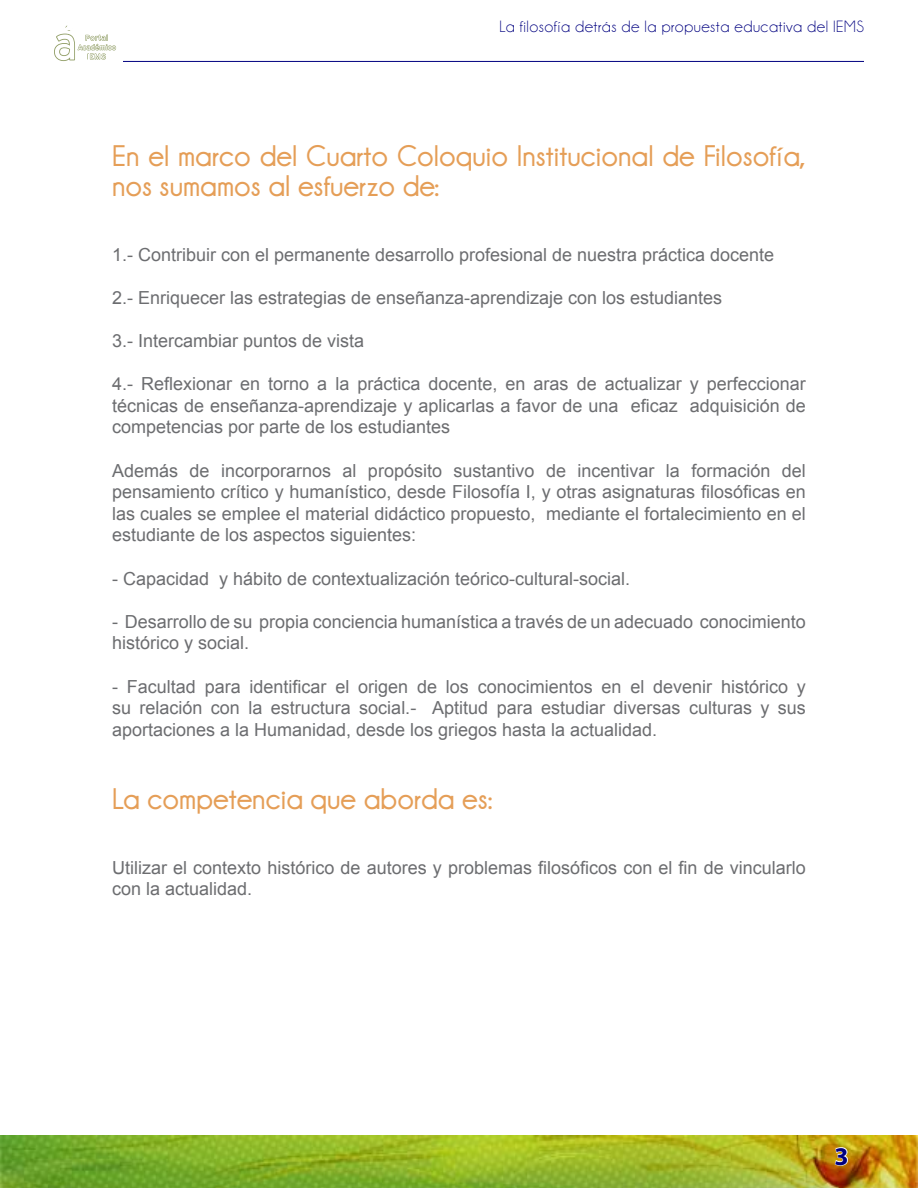
<style>
.page{position:relative;width:918px;height:1188px;background:#fff}
.page>*{position:absolute;margin:0;border:0;box-sizing:border-box;transform-origin:0 0}
.t1{font:700 30px/30px "Champagne&Limousines";color:#e59e57}
.Número_Páginas_DIANA{font:700 25.5px "Myriad Pro";color:#000080}
.t2{font:18px/21.6px "Arial";color:#6c6d70;text-align:justify}
.Título_pequeño_derec{font:16.5px "Champagne&Limousines";letter-spacing:.03em;color:#000080}
</style>
<div class="page">
<img style="left:0;top:1135px;width:918px;height:53px">
<svg style="left:834px;top:1146px;width:15px;height:21px"></svg>
<svg style="left:54px;top:25px;width:62px;height:36px"></svg>
<hr style="left:123px;top:61px;width:741px;height:1px;background:#000080">
<p class="Título_pequeño_derec" style="left:499px;top:17px;width:366px">La filosofía detrás de la propuesta educativa del IEMS</p>
<p class="t1" style="left:112px;top:141px;width:695px">En el marco del Cuarto Coloquio Institucional de Filosofía, nos sumamos al esfuerzo de:</p>
<p class="t2" style="left:112px;top:244px;width:664px">1.- Contribuir con el permanente desarrollo profesional de nuestra práctica docente</p>
<p class="t2" style="left:112px;top:287px;width:612px">2.- Enriquecer las estrategias de enseñanza-aprendizaje con los estudiantes</p>
<p class="t2" style="left:112px;top:330px;width:254px">3.- Intercambiar puntos de vista</p>
<p class="t2" style="left:112px;top:373px;width:695px">4.- Reflexionar en torno a la práctica docente, en aras de actualizar y perfeccionar técnicas de enseñanza-aprendizaje y aplicarlas a favor de una eficaz adquisición de competencias por parte de los estudiantes</p>
<p class="t2" style="left:112px;top:460px;width:695px">Además de incorporarnos al propósito sustantivo de incentivar la formación del pensamiento crítico y humanístico, desde Filosofía I, y otras asignaturas filosóficas en las cuales se emplee el material didáctico propuesto, mediante el fortalecimiento en el estudiante de los aspectos siguientes:</p>
<p class="t2" style="left:112px;top:568px;width:520px">- Capacidad y hábito de contextualización teórico-cultural-social.</p>
<p class="t2" style="left:112px;top:611px;width:695px">- Desarrollo de su propia conciencia humanística a través de un adecuado conocimiento histórico y social.</p>
<p class="t2" style="left:112px;top:676px;width:695px">- Facultad para identificar el origen de los conocimientos en el devenir histórico y su relación con la estructura social.- Aptitud para estudiar diversas culturas y sus aportaciones a la Humanidad, desde los griegos hasta la actualidad.</p>
<p class="t1" style="left:112px;top:784px;width:382px">La competencia que aborda es:</p>
<p class="t2" style="left:112px;top:857px;width:695px">Utilizar el contexto histórico de autores y problemas filosóficos con el fin de vincularlo con la actualidad.</p>
<p class="Número_Páginas_DIANA" style="left:835px;top:1140px;width:16px">3</p>
</div>
